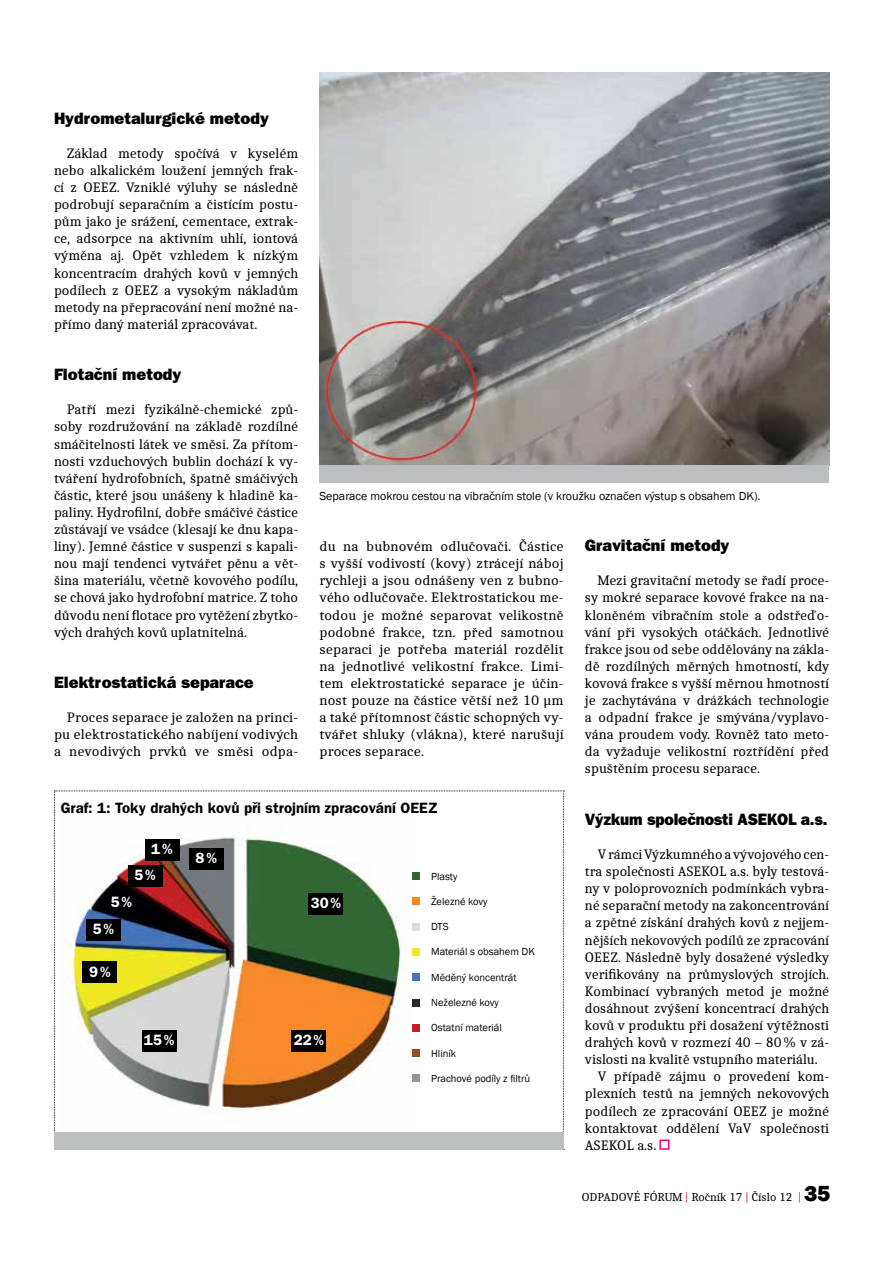
<style>
.page{position:relative;width:893px;height:1263px;background:#fff}
.page>*{position:absolute;margin:0;border:0;box-sizing:border-box;transform-origin:0 0}
.t1{font:800 16.5px "Franklin Gothic CE";color:#000}
.t2{font:800 16.5px "Franklin Gothic CE";color:#000;scale:.95 1}
.t3{font:600 15px "Franklin Gothic CE";color:#000}
.t4{font:600 15px "Franklin Gothic CE";color:#fff}
.t5{font:14.25px/17.1px "Caladea";color:#000;text-align:justify}
.t6{font:12px "Franklin Gothic";color:#000}
.t7{font:12px "Caladea";color:#000}
.t8{font:10.5px "Franklin Gothic";color:#000}
.s1{color:#ec008c}
.s2{font-family:"Franklin Gothic";font-weight:800;font-size:22.5px}
</style>
<div class="page">
<div style="left:659px;top:1139px;width:11px;height:11px;border:2px solid #ec008c"></div>
<img style="left:319px;top:72px;width:510px;height:394px">
<div style="left:319px;top:466px;width:510px;height:17px;background:#bcbec0"></div>
<svg style="left:54px;top:790px;width:510px;height:360px"></svg>
<img style="left:61px;top:830px;width:351px;height:302px">
<div style="left:54px;top:1132px;width:510px;height:17px;background:#bcbec0"></div>
<div style="left:142px;top:1030px;width:34px;height:21px;background:#000"></div>
<div style="left:292px;top:1030px;width:34px;height:21px;background:#000"></div>
<div style="left:309px;top:893px;width:34px;height:21px;background:#000"></div>
<div style="left:83px;top:961px;width:34px;height:22px;background:#000"></div>
<div style="left:86px;top:919px;width:34px;height:22px;background:#000"></div>
<div style="left:128px;top:865px;width:34px;height:22px;background:#000"></div>
<div style="left:189px;top:848px;width:34px;height:22px;background:#000"></div>
<div style="left:145px;top:839px;width:34px;height:21px;background:#000"></div>
<p class="t1" style="left:54px;top:108px;width:216px">Hydrometalurgické metody</p>
<p class="t5" style="left:54px;top:144px;width:246px;text-indent:13px">Základ metody spočívá v kyselém nebo alkalickém loužení jemných frak&shy;cí z OEEZ. Vzniklé výluhy se následně podrobují separačním a čistícím postu&shy;pům jako je srážení, cementace, extrak&shy;ce, adsorpce na aktivním uhlí, iontová výměna aj. Opět vzhledem k nízkým koncentracím drahých kovů v jemných podílech z OEEZ a vysokým nákladům metody na přepracování není možné na&shy;přímo daný materiál zpracovávat.</p>
<p class="t1" style="left:54px;top:365px;width:129px">Flotační metody</p>
<p class="t5" style="left:54px;top:401px;width:246px;text-indent:13px">Patří mezi fyzikálně-chemické způ&shy;soby rozdružování na základě rozdílné smáčitelnosti látek ve směsi. Za přítom&shy;nosti vzduchových bublin dochází k vy&shy;tváření hydrofobních, špatně smáčivých částic, které jsou unášeny k hladině ka&shy;paliny. Hydrofilní, dobře smáčivé částice zůstávají ve vsádce (klesají ke dnu kapa&shy;liny). Jemné částice v suspenzi s kapali&shy;nou mají tendenci vytvářet pěnu a vět&shy;šina materiálu, včetně kovového podílu, se chová jako hydrofobní matrice. Z toho důvodu není flotace pro vytěžení zbytko&shy;vých drahých kovů uplatnitelná.</p>
<p class="t1" style="left:54px;top:673px;width:201px">Elektrostatická separace</p>
<p class="t5" style="left:54px;top:708px;width:246px;text-indent:13px">Proces separace je založen na princi&shy;pu elektrostatického nabíjení vodivých a nevodivých prvků ve směsi odpa-</p>
<p class="t6" style="left:319px;top:488px;width:443px">Separace mokrou cestou na vibračním stole (v kroužku označen výstup s obsahem DK).</p>
<p class="t5" style="left:319px;top:537px;width:246px">du na bubnovém odlučovači. Částice s vyšší vodivostí (kovy) ztrácejí náboj rychleji a jsou odnášeny ven z bubno&shy;vého odlučovače. Elektrostatickou me&shy;todou je možné separovat velikostně podobné frakce, tzn. před samotnou separaci je potřeba materiál rozdělit na jednotlivé velikostní frakce. Limi&shy;tem elektrostatické separace je účin&shy;nost pouze na částice větší než 10 μm a také přítomnost částic schopných vy&shy;tvářet shluky (vlákna), které narušují proces separace.</p>
<p class="t1" style="left:585px;top:536px;width:146px">Gravitační metody</p>
<p class="t5" style="left:585px;top:572px;width:246px;text-indent:13px">Mezi gravitační metody se řadí proce&shy;sy mokré separace kovové frakce na na&shy;kloněném vibračním stole a odstřeďo&shy;vání při vysokých otáčkách. Jednotlivé frakce jsou od sebe oddělovány na zákla&shy;dě rozdílných měrných hmotností, kdy kovová frakce s vyšší měrnou hmotností je zachytávána v drážkách technologie a odpadní frakce je smývána/vyplavo&shy;vána proudem vody. Rovněž tato meto&shy;da vyžaduje velikostní roztřídění před spuštěním procesu separace.</p>
<p class="t2" style="left:585px;top:809px;width:257px">Výzkum společnosti ASEKOL a.s.</p>
<p class="t5" style="left:598px;top:845px;width:233px">Vrámci Výzkumného a vývojového cen-</p>
<p class="t5" style="left:585px;top:862px;width:246px">tra společnosti ASEKOL a.s. byly testová-</p>
<p class="t5" style="left:585px;top:879px;width:246px">ny v poloprovozních podmínkách vybra-</p>
<p class="t5" style="left:585px;top:897px;width:246px">né separační metody na zakoncentrování</p>
<p class="t5" style="left:585px;top:914px;width:246px">a zpětné získání drahých kovů z nejjem-</p>
<p class="t5" style="left:585px;top:931px;width:246px">nějších nekovových podílů ze zpracování</p>
<p class="t5" style="left:585px;top:948px;width:246px">OEEZ. Následně byly dosažené výsledky</p>
<p class="t5" style="left:585px;top:965px;width:246px">verifikovány na průmyslových strojích.</p>
<p class="t5" style="left:585px;top:982px;width:246px">Kombinací vybraných metod je možné</p>
<p class="t5" style="left:585px;top:999px;width:246px">dosáhnout zvýšení koncentrací drahých</p>
<p class="t5" style="left:585px;top:1016px;width:246px">kovů v produktu při dosažení výtěžnosti</p>
<p class="t5" style="left:585px;top:1033px;width:246px">drahých kovů v rozmezí 40 – 80% v zá-</p>
<p class="t5" style="left:585px;top:1050px;width:234px">vislosti na kvalitě vstupního materiálu.</p>
<p class="t5" style="left:598px;top:1068px;width:233px">V případě zájmu o provedení kom-</p>
<p class="t5" style="left:585px;top:1085px;width:246px">plexních testů na jemných nekovových</p>
<p class="t5" style="left:585px;top:1102px;width:246px">podílech ze zpracování OEEZ je možné</p>
<p class="t5" style="left:585px;top:1119px;width:246px">kontaktovat oddělení VaV společnosti</p>
<p class="t5" style="left:585px;top:1136px;width:73px">ASEKOL a.s.</p>
<p class="t3" style="left:61px;top:799px;width:379px">Graf: 1: Toky drahých kovů při strojním zpracování OEEZ</p>
<p class="t4" style="left:151px;top:840px;width:23px">1%</p>
<p class="t4" style="left:196px;top:849px;width:23px">8%</p>
<p class="t4" style="left:134px;top:867px;width:23px">5%</p>
<p class="t8" style="left:431px;top:870px;width:28px">Plasty</p>
<p class="t8" style="left:431px;top:895px;width:58px">Železné kovy</p>
<p class="t8" style="left:431px;top:920px;width:19px">DTS</p>
<p class="t8" style="left:431px;top:945px;width:105px">Materiál s obsahem DK</p>
<p class="t8" style="left:431px;top:970px;width:87px">Měděný koncentrát</p>
<p class="t8" style="left:431px;top:996px;width:69px">Neželezné kovy</p>
<p class="t8" style="left:431px;top:1021px;width:72px">Ostatní materiál</p>
<p class="t8" style="left:431px;top:1047px;width:26px">Hliník</p>
<p class="t8" style="left:431px;top:1072px;width:101px">Prachové podíly z filtrů</p>
<p class="t4" style="left:111px;top:893px;width:23px">5%</p>
<p class="t4" style="left:311px;top:894px;width:32px">30%</p>
<p class="t4" style="left:93px;top:920px;width:23px">5%</p>
<p class="t4" style="left:89px;top:963px;width:23px">9%</p>
<p class="t4" style="left:144px;top:1031px;width:32px">15%</p>
<p class="t4" style="left:294px;top:1031px;width:32px">22%</p>
<p class="t7" style="left:582px;top:1190px;width:250px">ODPADOVÉ FÓRUM <span class="s1">|</span> Ročník 17 <span class="s1">|</span> Číslo 12 <span class="s1">|</span> <span class="s2">35</span></p>
</div>
